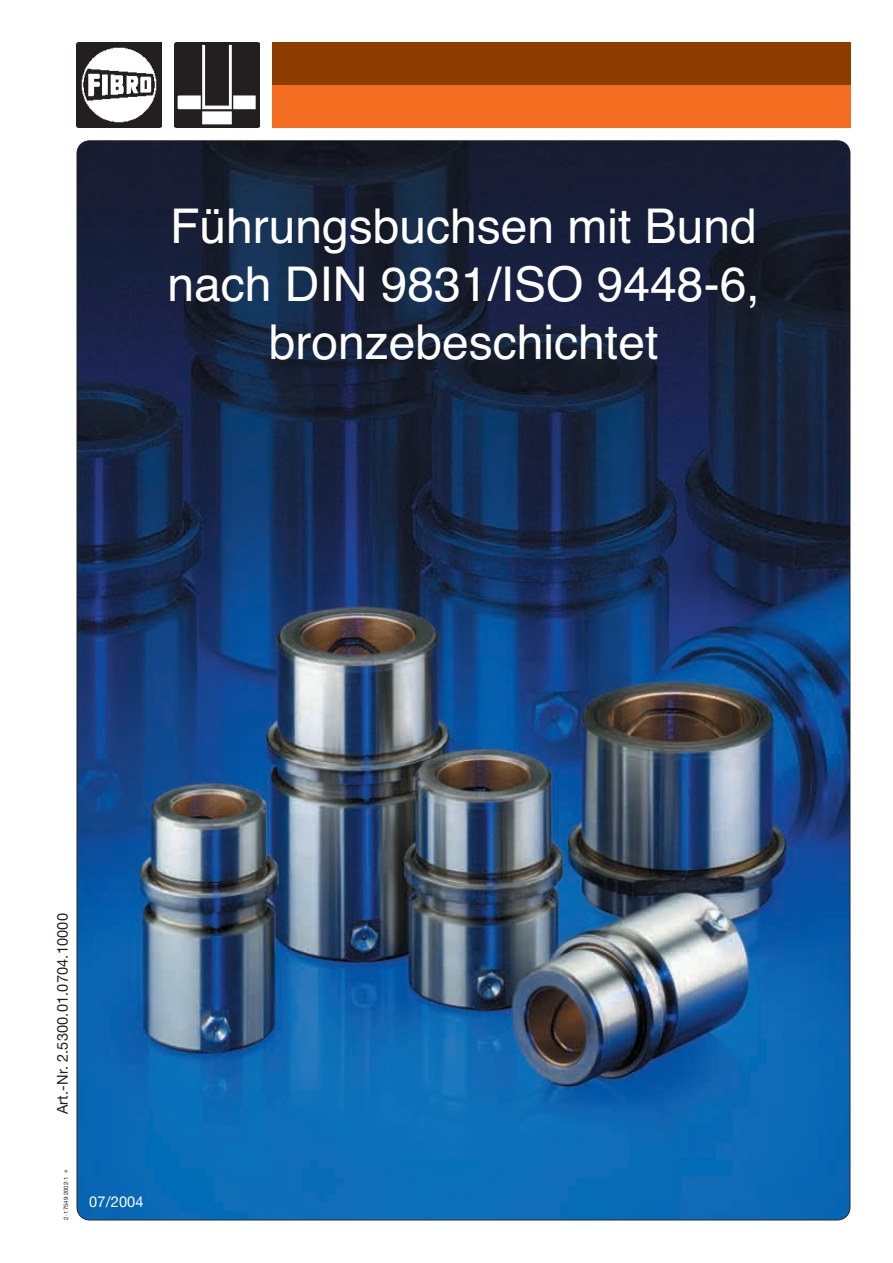
<style>
.page{position:relative;width:893px;height:1263px;background:#fff}
.page>*{position:absolute;margin:0;border:0;box-sizing:border-box;transform-origin:0 0}
.t1{font:48px/57.6px "Helvetica";color:#fff;text-align:center}
.t2{font:15px "Helvetica Neue";letter-spacing:.01em;color:#231f20}
.t3{font:15px "Helvetica Neue";letter-spacing:.01em;color:#fff}
.t4{font:6px "Helvetica Neue";color:#231f20}
.s1{font-size:9px}
</style>
<div class="page">
<img style="left:77px;top:141px;width:773px;height:1079px;border-radius:12px">
<div style="left:272px;top:43px;width:578px;height:85px;background:#f36e21"></div>
<div style="left:272px;top:43px;width:578px;height:42px;background:#8d3d00"></div>
<img style="left:174px;top:43px;width:85px;height:85px">
<img style="left:77px;top:43px;width:85px;height:85px">
<p class="t1" style="left:167px;top:198px;width:594px">Führungsbuchsen mit Bund nach DIN 9831/ISO 9448-6, bronzebeschichtet</p>
<p class="t2" style="left:57px;top:1114px;width:202px;rotate:-90deg">Art.-Nr. 2.5300.01.0704.10000</p>
<p class="t4" style="left:64px;top:1220px;width:52px;rotate:-90deg">2· 17549·2002·1 <span class="s1">°</span></p>
<p class="t3" style="left:89px;top:1197px;width:56px">07/2004</p>
</div>
